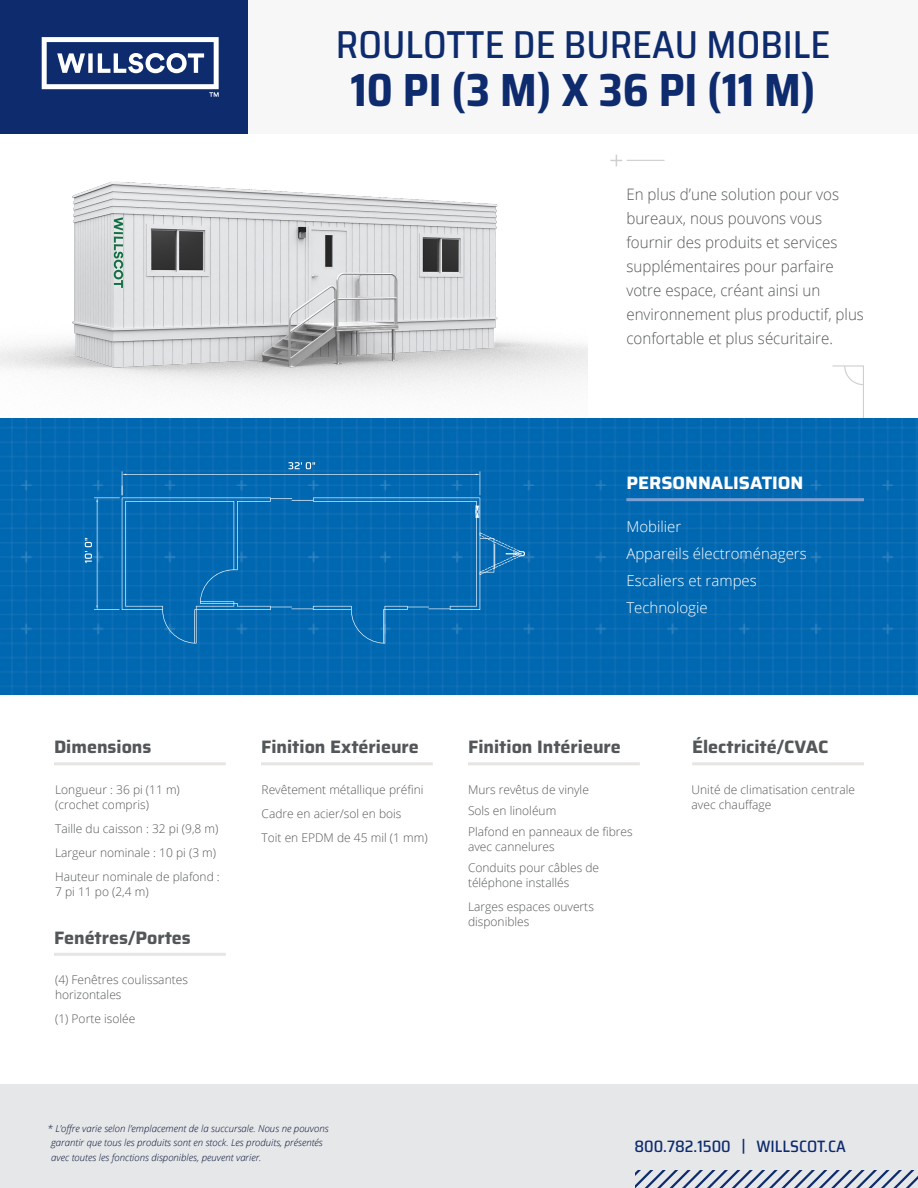
<style>
.page{position:relative;width:918px;height:1188px;background:#fff}
.page>*{position:absolute;margin:0;border:0;box-sizing:border-box;transform-origin:0 0}
.t1{font:700 semi-condensed 46.5px "Saira";color:#0d2b6d}
.t2{font:500 semi-condensed 39px "Saira";color:#0d2b6d}
.BLACK_SUBHEAD{font:700 18px "Saira";color:#545759}
.t3{font:700 18px "Saira";color:#fff}
.t4{font:500 semi-condensed 16.5px "Saira";color:#0d2b6d}
.t5{font:300 15.75px/24px "Open Sans";color:#545759;scale:.96 1}
.t6{font:300 15px "Open Sans";color:#fff}
.t7{font:300 12px "Open Sans";color:#545759}
.t8{font:italic 300 9.6px/14.2px "Open Sans";color:#000e31}
</style>
<div class="page">
<div style="left:0;top:0;width:248px;height:133px;background:#0d2b6d"></div>
<svg style="left:42px;top:37px;width:177px;height:60px"></svg>
<div style="left:249px;top:0;width:669px;height:133px;background:#f7f7f8"></div>
<div style="left:0;top:1084px;width:918px;height:104px;background:#e6e7e9"></div>
<svg style="left:636px;top:1170px;width:282px;height:18px"></svg>
<img style="left:0;top:133px;width:588px;height:261px">
<svg style="left:610px;top:155px;width:12px;height:11px"></svg>
<hr style="left:627px;top:160px;width:37px;height:1px;background:#d1cfcd">
<svg style="left:832px;top:365px;width:32px;height:53px"></svg>
<img style="left:0;top:418px;width:918px;height:277px">
<svg style="left:122px;top:610px;width:373px;height:34px;background:#066ab2"></svg>
<svg style="left:85px;top:462px;width:440px;height:148px;background:#0c6eb4"></svg>
<hr style="left:54px;top:762px;width:172px;height:3px;background:#e6e5e4">
<hr style="left:54px;top:953px;width:172px;height:3px;background:#e6e5e4">
<hr style="left:468px;top:762px;width:172px;height:3px;background:#e6e5e4">
<hr style="left:261px;top:762px;width:172px;height:3px;background:#e6e5e4">
<hr style="left:692px;top:762px;width:172px;height:3px;background:#e6e5e4">
<hr style="left:626px;top:498px;width:238px;height:3px;background:#7ca0d2">
<p class="t2" style="left:336px;top:16px;width:496px">ROULOTTE DE BUREAU MOBILE</p>
<p class="t1" style="left:351px;top:55px;width:466px">10 PI (3 M) X 36 PI (11 M)</p>
<p class="t5" style="left:626px;top:181px;width:223px">En plus d’une solution pour vos</p>
<p class="t5" style="left:626px;top:205px;width:205px">bureaux, nous pouvons vous</p>
<p class="t5" style="left:626px;top:229px;width:221px">fournir des produits et services</p>
<p class="t5" style="left:626px;top:253px;width:218px">supplémentaires pour parfaire</p>
<p class="t5" style="left:626px;top:277px;width:203px">votre espace, créant ainsi un</p>
<p class="t5" style="left:626px;top:301px;width:249px">environnement plus productif, plus confortable et plus sécuritaire.</p>
<p class="t3" style="left:626px;top:469px;width:179px">PERSONNALISATION</p>
<p class="t6" style="left:626px;top:516px;width:56px">Mobilier</p>
<p class="t6" style="left:626px;top:543px;width:182px">Appareils électroménagers</p>
<p class="t6" style="left:626px;top:570px;width:132px">Escaliers et rampes</p>
<p class="t6" style="left:626px;top:597px;width:83px">Technologie</p>
<p class="BLACK_SUBHEAD" style="left:54px;top:733px;width:99px">Dimensions</p>
<p class="t7" style="left:55px;top:781px;width:126px">Longueur : 36 pi (11 m)</p>
<p class="t7" style="left:55px;top:796px;width:95px">(crochet compris)</p>
<p class="t7" style="left:55px;top:820px;width:165px">Taille du caisson : 32 pi (9,8 m)</p>
<p class="t7" style="left:55px;top:844px;width:163px">Largeur nominale : 10 pi (3 m)</p>
<p class="t7" style="left:55px;top:868px;width:166px">Hauteur nominale de plafond :</p>
<p class="t7" style="left:55px;top:883px;width:95px">7 pi 11 po (2,4 m)</p>
<p class="BLACK_SUBHEAD" style="left:54px;top:924px;width:138px">Fenétres/Portes</p>
<p class="t7" style="left:55px;top:972px;width:134px">(4) Fenêtres coulissantes</p>
<p class="t7" style="left:55px;top:987px;width:68px">horizontales</p>
<p class="t7" style="left:55px;top:1011px;width:82px">(1) Porte isolée</p>
<p class="BLACK_SUBHEAD" style="left:261px;top:733px;width:159px">Finition Extérieure</p>
<p class="BLACK_SUBHEAD" style="left:468px;top:733px;width:154px">Finition Intérieure</p>
<p class="BLACK_SUBHEAD" style="left:692px;top:733px;width:138px">Électricité/CVAC</p>
<p class="t7" style="left:262px;top:781px;width:163px">Revêtement métallique préfini</p>
<p class="t7" style="left:262px;top:805px;width:141px">Cadre en acier/sol en bois</p>
<p class="t7" style="left:262px;top:829px;width:168px">Toit en EPDM de 45 mil (1 mm)</p>
<p class="t7" style="left:468px;top:781px;width:122px">Murs revêtus de vinyle</p>
<p class="t7" style="left:468px;top:802px;width:90px">Sols en linoléum</p>
<p class="t7" style="left:468px;top:823px;width:166px">Plafond en panneaux de fibres</p>
<p class="t7" style="left:468px;top:838px;width:88px">avec cannelures</p>
<p class="t7" style="left:468px;top:859px;width:133px">Conduits pour câbles de</p>
<p class="t7" style="left:468px;top:874px;width:103px">téléphone installés</p>
<p class="t7" style="left:468px;top:898px;width:127px">Larges espaces ouverts</p>
<p class="t7" style="left:468px;top:913px;width:63px">disponibles</p>
<p class="t7" style="left:692px;top:781px;width:165px">Unité de climatisation centrale</p>
<p class="t7" style="left:692px;top:796px;width:81px">avec chauffage</p>
<p class="t8" style="left:51px;top:1121px;width:279px;text-indent:-4px">* L’offre varie selon l’emplacement de la succursale. Nous ne pouvons garantir que tous les produits sont en stock. Les produits, présentés avec toutes les fonctions disponibles, peuvent varier.</p>
<p class="t4" style="left:634px;top:1134px;width:213px">800.782.1500 | WILLSCOT.CA</p>
</div>
